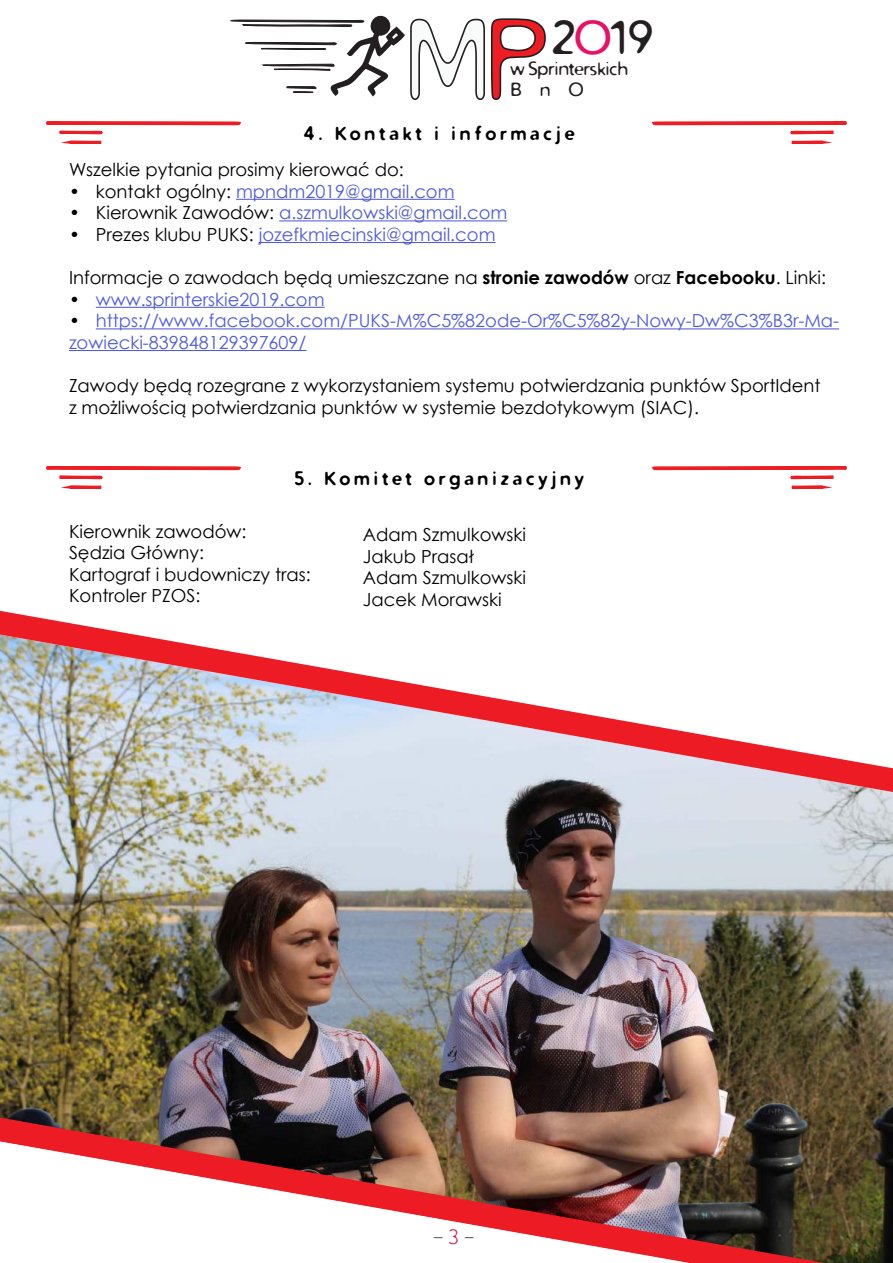
<style>
.page{position:relative;width:893px;height:1263px;background:#fff}
.page>*{position:absolute;margin:0;border:0;box-sizing:border-box;transform-origin:0 0}
.t1{font:46.2px "Distro";color:#231f20}
.t2{font:300 21px "Distro";color:#000}
.t3{font:18.6px/20.5px "Distro";color:#231f20}
.t4{font:18px/21.6px "Century Gothic";color:#000}
.t5{font:18px/21.6px "Century Gothic";color:#4f5cd6}
.t6{font:700 18px "Distro";letter-spacing:.24em;color:#000}
.s1{color:#e71267}
.s2{color:#000}
.s3{font-weight:700}
.s4{color:#d51d53}
</style>
<div class="page">
<svg style="left:230px;top:15px;width:316px;height:85px"></svg>
<hr style="left:236px;top:199px;width:219px;height:1px;background:#4f5cd6">
<hr style="left:279px;top:220px;width:228px;height:1px;background:#4f5cd6">
<hr style="left:259px;top:242px;width:237px;height:1px;background:#4f5cd6">
<hr style="left:96px;top:307px;width:229px;height:1px;background:#4f5cd6">
<hr style="left:96px;top:328px;width:743px;height:1px;background:#4f5cd6">
<hr style="left:69px;top:350px;width:237px;height:1px;background:#4f5cd6">
<svg style="left:46px;top:121px;width:195px;height:23px"></svg>
<svg style="left:652px;top:121px;width:195px;height:23px"></svg>
<svg style="left:46px;top:466px;width:195px;height:23px"></svg>
<svg style="left:652px;top:466px;width:195px;height:23px"></svg>
<img style="left:0;top:792px;width:893px;height:471px">
<img style="left:0;top:1117px;width:824px;height:146px">
<svg style="left:0;top:611px;width:893px;height:181px"></svg>
<h1 class="t1" style="left:551px;top:9px;width:103px">2<span class="s1">O</span>19</h1>
<p class="t3" style="left:511px;top:58px;width:119px">w Sprinterskich<br>BnO</p>
<p class="t6" style="left:304px;top:122px;width:271px">4. Kontakt i informacje</p>
<p class="t4" style="left:69px;top:158px;width:336px">Wszelkie pytania prosimy kierować do:</p>
<p class="t5" style="left:69px;top:180px;width:387px"><span class="s2">• kontakt ogólny:</span> mpndm2019@gmail.com</p>
<p class="t5" style="left:69px;top:202px;width:440px"><span class="s2">• Kierownik Zawodów:</span> a.szmulkowski@gmail.com</p>
<p class="t5" style="left:69px;top:223px;width:428px"><span class="s2">• Prezes klubu PUKS:</span> jozefkmiecinski@gmail.com</p>
<p class="t4" style="left:69px;top:266px;width:759px">Informacje o zawodach będą umieszczane na <span class="s3">stronie zawodów</span> oraz <span class="s3">Facebooku</span>. Linki:</p>
<p class="t5" style="left:69px;top:288px;width:257px"><span class="s2">•</span> www.sprinterskie2019.com</p>
<p class="t5" style="left:69px;top:310px;width:772px"><span class="s2">•</span> https://www.facebook.com/PUKS-M%C5%82ode-Or%C5%82y-Nowy-Dw%C3%B3r-Ma&shy;zowiecki-839848129397609/</p>
<p class="t4" style="left:69px;top:374px;width:753px">Zawody będą rozegrane z wykorzystaniem systemu potwierdzania punktów SportIdent z możliwością potwierdzania punktów w systemie bezdotykowym (SIAC).</p>
<p class="t6" style="left:294px;top:466px;width:291px">5. Komitet organizacyjny</p>
<p class="t4" style="left:69px;top:520px;width:243px">Kierownik zawodów:<br>Sędzia Główny:<br>Kartograf i budowniczy tras:<br>Kontroler PZOS:</p>
<p class="t4" style="left:363px;top:524px;width:165px">Adam Szmulkowski<br>Jakub Prasał<br>Adam Szmulkowski<br>Jacek Morawski</p>
<p class="t2" style="left:433px;top:1224px;width:44px">- <span class="s4">3</span> -</p>
</div>
